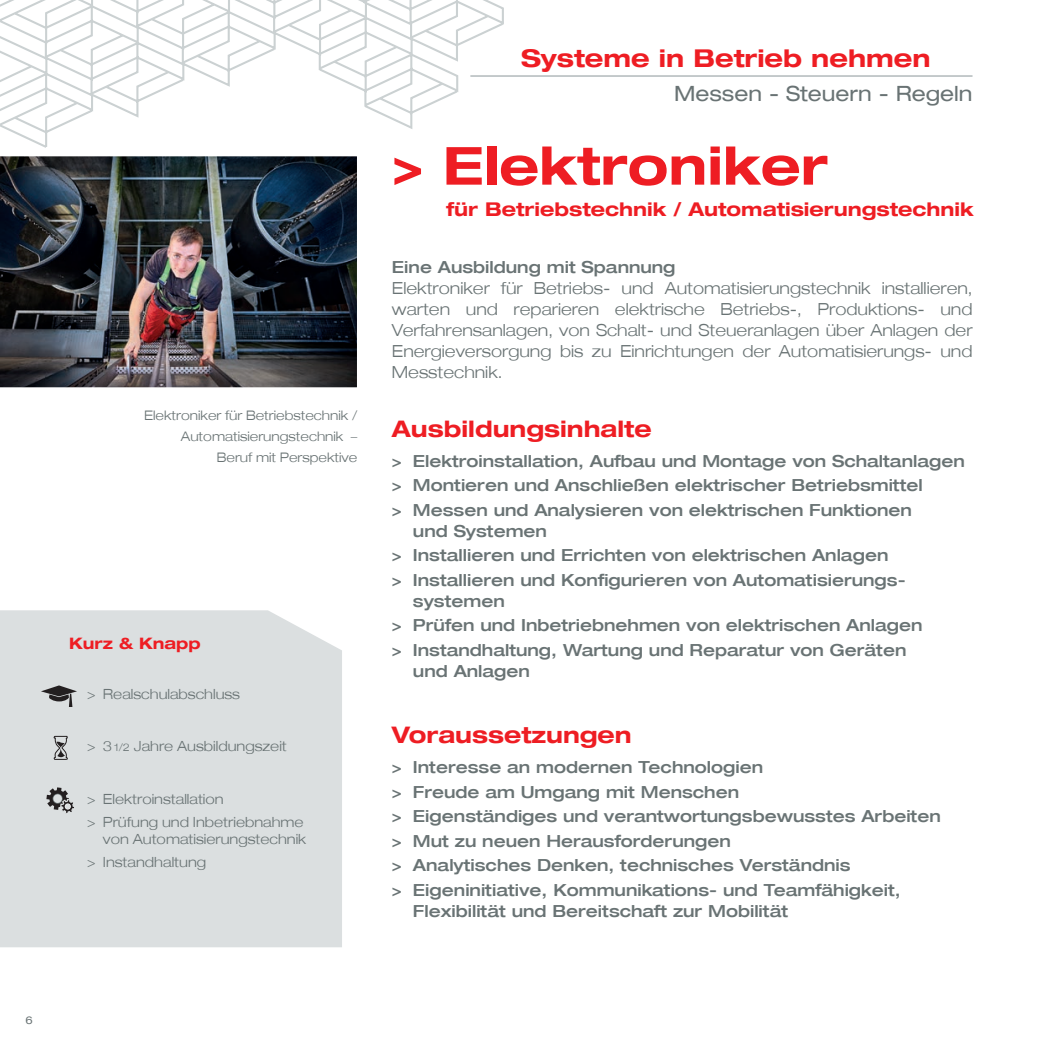
<style>
.page{position:relative;width:1042px;height:1042px;background:#fff}
.page>*{position:absolute;margin:0;border:0;box-sizing:border-box;transform-origin:0 0}
.t1{font:700 expanded 52.5px "Helvetica Neue LT";color:#ee1d23}
.t2{font:700 expanded 24.5px "Helvetica Neue LT";color:#ee1d23}
.t3{font:700 expanded 22.75px "Helvetica Neue LT";color:#ee1d23}
.t4{font:expanded 21px "Helvetica Neue LT";color:#697374}
.t5{font:700 expanded 18.9px "Helvetica Neue LT";color:#ee1d23}
.t6{font:500 expanded 16.62px/24.5px "Helvetica Neue LT";color:#697374}
.t7{font:300 expanded 16.62px/21px "Helvetica Neue LT";color:#697374;text-align:justify}
.t8{font:700 expanded 15.75px "Helvetica Neue LT";color:#ee1d23}
.t9{font:300 expanded 14px/22.8px "Helvetica Neue LT";color:#697374}
.t10{font:300 expanded 13.12px/21px "Helvetica Neue LT";color:#697374;text-align:right}
.t11{font:expanded 10.85px "Helvetica Neue LT";color:#697374}
.s1{font-size:10.5px}
</style>
<div class="page">
<svg style="left:0;top:0;width:504px;height:148px"></svg>
<hr style="left:470px;top:75px;width:502px;height:2px;background:#bdc3c5">
<img style="left:0;top:156px;width:357px;height:232px">
<div style="left:0;top:610px;width:342px;height:337px;background:#dbdfe0"></div>
<svg style="left:54px;top:736px;width:14px;height:24px"></svg>
<svg style="left:41px;top:685px;width:36px;height:22px"></svg>
<svg style="left:46px;top:787px;width:30px;height:27px"></svg>
<p class="t10" style="left:144px;top:406px;width:215px">Elektroniker für Betriebstechnik /<br>Automatisierungstechnik –<br>Beruf mit Perspektive</p>
<p class="t8" style="left:69px;top:637px;width:133px">Kurz &amp; Knapp</p>
<p class="t9" style="left:87px;top:684px;width:154px">&gt; Realschulabschluss</p>
<p class="t9" style="left:87px;top:736px;width:201px">&gt; 3 <span class="s1">1/2</span> Jahre Ausbildungszeit</p>
<p class="t9" style="left:87px;top:789px;width:218px">&gt; Elektroinstallation<br>&gt; Prüfung und Inbetriebnahme</p>
<p class="t9" style="left:87px;top:829px;width:221px;text-indent:16px">von Automatisierungstechnik &gt; Instandhaltung</p>
<h2 class="t2" style="left:521px;top:49px;width:411px">Systeme in Betrieb nehmen</h2>
<p class="t4" style="left:674px;top:86px;width:300px">Messen - Steuern - Regeln</p>
<h1 class="t1" style="left:392px;top:146px;width:437px">&gt; Elektroniker</h1>
<p class="t5" style="left:446px;top:202px;width:529px">für Betriebstechnik / Automatisierungstechnik</p>
<p class="t6" style="left:392px;top:256px;width:285px">Eine Ausbildung mit Spannung</p>
<p class="t7" style="left:392px;top:279px;width:582px">Elektroniker für Betriebs- und Automatisierungstechnik installieren, warten und reparieren elektrische Betriebs-, Produktions- und Verfahrensanlagen, von Schalt- und Steueranlagen über Anlagen der Energieversorgung bis zu Einrichtungen der Automatisierungs- und Messtechnik.</p>
<h3 class="t3" style="left:392px;top:420px;width:261px">Ausbildungsinhalte</h3>
<p class="t6" style="left:392px;top:450px;width:574px">&gt; Elektroinstallation, Aufbau und Montage von Schaltanlagen &gt; Montieren und Anschließen elektrischer Betriebsmittel<br>&gt; Messen und Analysieren von elektrischen Funktionen</p>
<p class="t6" style="left:392px;top:520px;width:515px;text-indent:21px">und Systemen<br>&gt; Installieren und Errichten von elektrischen Anlagen<br>&gt; Installieren und Konfigurieren von Automatisierungs-</p>
<p class="t6" style="left:392px;top:590px;width:532px;text-indent:21px">systemen<br>&gt; Prüfen und Inbetriebnehmen von elektrischen Anlagen &gt; Instandhaltung, Wartung und Reparatur von Geräten</p>
<p class="t6" style="left:413px;top:660px;width:119px">und Anlagen</p>
<h3 class="t3" style="left:392px;top:726px;width:241px">Voraussetzungen</h3>
<p class="t6" style="left:392px;top:756px;width:550px">&gt; Interesse an modernen Technologien<br>&gt; Freude am Umgang mit Menschen<br>&gt; Eigenständiges und verantwortungsbewusstes Arbeiten &gt; Mut zu neuen Herausforderungen<br>&gt; Analytisches Denken, technisches Verständnis<br>&gt; Eigeninitiative, Kommunikations- und Teamfähigkeit,</p>
<p class="t6" style="left:413px;top:900px;width:377px">Flexibilität und Bereitschaft zur Mobilität</p>
<p class="t11" style="left:26px;top:1015px;width:9px">6</p>
</div>
